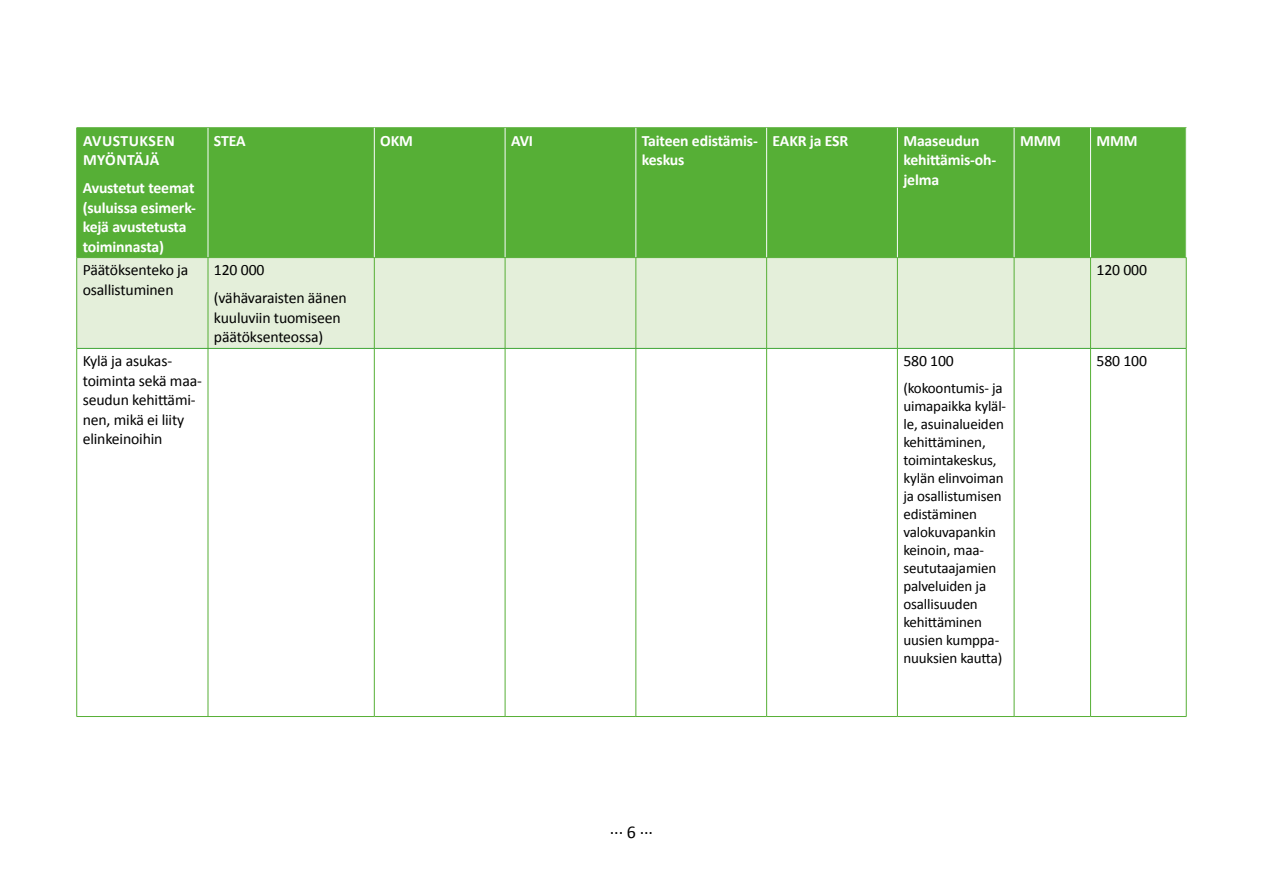
<style>
.page{position:relative;width:1263px;height:893px;background:#fff}
.page>*{position:absolute;margin:0;border:0;box-sizing:border-box;transform-origin:0 0}
.t1{font:18px "Calibri";color:#000}
.t2{font:15.75px/19.5px "Calibri";letter-spacing:-.01em;color:#000}
.t3{font:700 15.75px/19.5px "Calibri";letter-spacing:-.01em;color:#fff}
.t4{font:700 15.75px/19.5px "Calibri";letter-spacing:.03em;color:#fff}
.t5{font:15px/18px "Calibri";letter-spacing:-.01em;color:#000}
</style>
<div class="page">
<div style="left:77px;top:128px;width:1109px;height:129px;background:#56af36"></div>
<div style="left:77px;top:258px;width:1109px;height:90px;background:#e4efda"></div>
<hr style="left:76px;top:258px;width:1px;height:90px;background:#56af36">
<hr style="left:208px;top:258px;width:1px;height:90px;background:#56af36">
<hr style="left:374px;top:258px;width:1px;height:90px;background:#56af36">
<hr style="left:505px;top:258px;width:1px;height:90px;background:#56af36">
<hr style="left:636px;top:258px;width:1px;height:90px;background:#56af36">
<hr style="left:766px;top:258px;width:1px;height:90px;background:#56af36">
<hr style="left:897px;top:258px;width:1px;height:90px;background:#56af36">
<hr style="left:1014px;top:258px;width:1px;height:90px;background:#56af36">
<hr style="left:1090px;top:258px;width:1px;height:90px;background:#56af36">
<hr style="left:1186px;top:258px;width:1px;height:90px;background:#56af36">
<hr style="left:76px;top:348px;width:1px;height:368px;background:#56af36">
<hr style="left:208px;top:349px;width:1px;height:367px;background:#56af36">
<hr style="left:374px;top:349px;width:1px;height:367px;background:#56af36">
<hr style="left:505px;top:349px;width:1px;height:367px;background:#56af36">
<hr style="left:636px;top:349px;width:1px;height:367px;background:#56af36">
<hr style="left:766px;top:349px;width:1px;height:367px;background:#56af36">
<hr style="left:897px;top:349px;width:1px;height:367px;background:#56af36">
<hr style="left:1014px;top:349px;width:1px;height:367px;background:#56af36">
<hr style="left:1090px;top:349px;width:1px;height:367px;background:#56af36">
<hr style="left:1186px;top:348px;width:1px;height:368px;background:#56af36">
<hr style="left:76px;top:128px;width:1px;height:129px;background:#56af36">
<hr style="left:77px;top:127px;width:131px;height:1px;background:#56af36">
<hr style="left:77px;top:716px;width:131px;height:1px;background:#56af36">
<hr style="left:208px;top:127px;width:166px;height:1px;background:#56af36">
<hr style="left:208px;top:716px;width:166px;height:1px;background:#56af36">
<hr style="left:374px;top:127px;width:131px;height:1px;background:#56af36">
<hr style="left:374px;top:716px;width:131px;height:1px;background:#56af36">
<hr style="left:505px;top:127px;width:131px;height:1px;background:#56af36">
<hr style="left:505px;top:716px;width:131px;height:1px;background:#56af36">
<hr style="left:636px;top:127px;width:131px;height:1px;background:#56af36">
<hr style="left:636px;top:716px;width:131px;height:1px;background:#56af36">
<hr style="left:767px;top:127px;width:130px;height:1px;background:#56af36">
<hr style="left:767px;top:716px;width:130px;height:1px;background:#56af36">
<hr style="left:897px;top:127px;width:117px;height:1px;background:#56af36">
<hr style="left:897px;top:716px;width:117px;height:1px;background:#56af36">
<hr style="left:1014px;top:127px;width:76px;height:1px;background:#56af36">
<hr style="left:1014px;top:716px;width:76px;height:1px;background:#56af36">
<hr style="left:1090px;top:127px;width:96px;height:1px;background:#56af36">
<hr style="left:1090px;top:716px;width:96px;height:1px;background:#56af36">
<hr style="left:208px;top:128px;width:1px;height:129px;background:#f9fbfc">
<hr style="left:374px;top:128px;width:1px;height:129px;background:#f9fbfc">
<hr style="left:505px;top:128px;width:1px;height:129px;background:#f9fbfc">
<hr style="left:636px;top:128px;width:1px;height:129px;background:#f9fbfc">
<hr style="left:766px;top:128px;width:1px;height:129px;background:#f9fbfc">
<hr style="left:897px;top:128px;width:1px;height:129px;background:#f9fbfc">
<hr style="left:1014px;top:128px;width:1px;height:129px;background:#f9fbfc">
<hr style="left:1090px;top:128px;width:1px;height:129px;background:#f9fbfc">
<hr style="left:1186px;top:128px;width:1px;height:129px;background:#f9fbfc">
<hr style="left:77px;top:257px;width:131px;height:1px;background:#56af36">
<hr style="left:208px;top:257px;width:166px;height:1px;background:#56af36">
<hr style="left:374px;top:257px;width:131px;height:1px;background:#56af36">
<hr style="left:505px;top:257px;width:131px;height:1px;background:#56af36">
<hr style="left:636px;top:257px;width:131px;height:1px;background:#56af36">
<hr style="left:767px;top:257px;width:130px;height:1px;background:#56af36">
<hr style="left:897px;top:257px;width:117px;height:1px;background:#56af36">
<hr style="left:1014px;top:257px;width:76px;height:1px;background:#56af36">
<hr style="left:1090px;top:257px;width:96px;height:1px;background:#56af36">
<hr style="left:77px;top:348px;width:131px;height:1px;background:#3fa535">
<hr style="left:208px;top:348px;width:166px;height:1px;background:#3fa535">
<hr style="left:374px;top:348px;width:131px;height:1px;background:#3fa535">
<hr style="left:505px;top:348px;width:131px;height:1px;background:#3fa535">
<hr style="left:636px;top:348px;width:131px;height:1px;background:#3fa535">
<hr style="left:767px;top:348px;width:130px;height:1px;background:#3fa535">
<hr style="left:897px;top:348px;width:117px;height:1px;background:#3fa535">
<hr style="left:1014px;top:348px;width:76px;height:1px;background:#3fa535">
<hr style="left:1090px;top:348px;width:96px;height:1px;background:#3fa535">
<p class="t4" style="left:83px;top:130px;width:93px">AVUSTUKSEN<br>MYÖNTÄJÄ</p>
<p class="t3" style="left:83px;top:177px;width:115px">Avustetut teemat (suluissa esimerk&shy;kejä avustetusta toiminnasta)</p>
<p class="t3" style="left:214px;top:130px;width:33px">STEA</p>
<p class="t3" style="left:380px;top:130px;width:34px">OKM</p>
<p class="t3" style="left:511px;top:130px;width:23px">AVI</p>
<p class="t3" style="left:642px;top:130px;width:117px">Taiteen edistämis&shy;keskus</p>
<p class="t3" style="left:773px;top:130px;width:77px">EAKR ja ESR</p>
<p class="t3" style="left:903px;top:130px;width:94px">Maaseudun kehittämis-oh&shy;jelma</p>
<p class="t3" style="left:1020px;top:130px;width:42px">MMM</p>
<p class="t3" style="left:1096px;top:130px;width:42px">MMM</p>
<p class="t2" style="left:83px;top:260px;width:107px">Päätöksenteko ja osallistuminen</p>
<p class="t2" style="left:214px;top:255px;width:134px;line-height:28px">120 000 (vähävaraisten äänen</p>
<p class="t2" style="left:214px;top:307px;width:128px">kuuluviin tuomiseen päätöksenteossa)</p>
<p class="t2" style="left:83px;top:350px;width:121px">Kylä ja asukas&shy;toiminta sekä maa&shy;seudun kehittämi&shy;nen, mikä ei liity elinkeinoihin</p>
<p class="t2" style="left:903px;top:350px;width:52px">580 100</p>
<p class="t5" style="left:903px;top:378px;width:104px">(kokoontumis- ja uimapaikka kyläl&shy;le, asuinalueiden kehittäminen, toimintakeskus, kylän elinvoiman ja osallistumisen edistäminen valokuvapankin keinoin, maa&shy;seututaajamien palveluiden ja osallisuuden kehittäminen uusien kumppa&shy;nuuksien kautta)</p>
<p class="t1" style="left:610px;top:816px;width:45px">... 6 ...</p>
<p class="t2" style="left:1096px;top:260px;width:52px">120 000</p>
<p class="t2" style="left:1096px;top:350px;width:52px">580 100</p>
</div>
